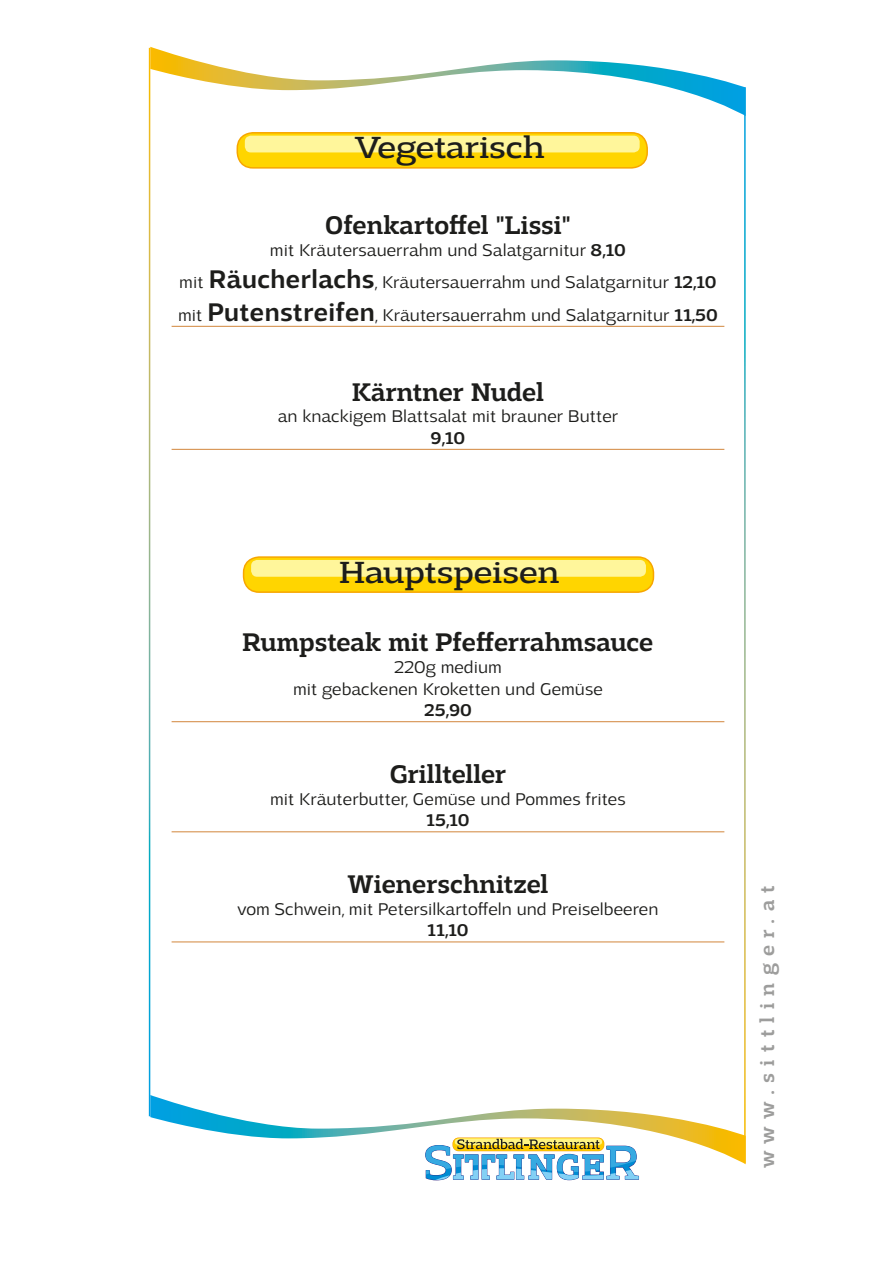
<style>
.page{position:relative;width:893px;height:1263px;background:#fff}
.page>*{position:absolute;margin:0;border:0;box-sizing:border-box;transform-origin:0 0}
.t1{font:32.4px "Adria Slab";color:#1d1d1b;scale:1.11 1}
.t2{font:500 27px "Adria Slab";color:#1d1d1b}
.t3{font:500 21px "Adria Slab";letter-spacing:.35em;color:#9d9d9c}
.t4{font:300 18px/32.4px "Adria Grotesk";color:#1d1d1b;text-align:center}
.t5{font:500 18px "Adria Slab";color:#1d1d1b}
.s1{font-family:"Adria Slab";font-weight:500}
.s2{font-weight:500;font-size:27px}
</style>
<div class="page">
<svg style="left:150px;top:1095px;width:596px;height:85px"></svg>
<svg style="left:150px;top:47px;width:594px;height:69px"></svg>
<hr style="left:744px;top:87px;width:2px;height:1076px;background:#fff">
<div style="left:237px;top:133px;width:410px;height:35px;background:#ffd500;border-radius:16px"></div>
<div style="left:237px;top:132px;width:411px;height:37px;border:2px solid #f7a600;border-radius:16px"></div>
<div style="left:245px;top:136px;width:395px;height:16px;background:#fff69b;border-radius:6px"></div>
<hr style="left:172px;top:326px;width:552px;height:1px;background:#d2863c">
<hr style="left:172px;top:449px;width:552px;height:1px;background:#d2863c">
<hr style="left:172px;top:721px;width:552px;height:1px;background:#d2863c">
<hr style="left:172px;top:831px;width:552px;height:1px;background:#d2863c">
<hr style="left:172px;top:941px;width:552px;height:1px;background:#d2863c">
<div style="left:244px;top:557px;width:409px;height:35px;background:#ffd500;border-radius:16px"></div>
<div style="left:243px;top:556px;width:411px;height:37px;border:2px solid #f7a600;border-radius:16px"></div>
<div style="left:251px;top:560px;width:395px;height:17px;background:#fff69b;border-radius:6px"></div>
<h1 class="t1" style="left:354px;top:129px;width:173px">Vegetarisch</h1>
<h2 class="t2" style="left:325px;top:210px;width:247px">Ofenkartoffel "Lissi"</h2>
<p class="t4" style="left:178px;top:234px;width:541px">mit Kräutersauerrahm und Salatgarnitur <span class="s1">8,10<br></span>mit <span class="s2">Räucherlachs</span>, Kräutersauerrahm und Salatgarnitur <span class="s1">12,10 </span>mit <span class="s2">Putenstreifen</span>, Kräutersauerrahm und Salatgarnitur <span class="s1">11,50</span></p>
<h2 class="t2" style="left:352px;top:376px;width:193px">Kärntner Nudel</h2>
<p class="t4" style="left:278px;top:400px;width:342px">an knackigem Blattsalat mit brauner Butter</p>
<p class="t5" style="left:431px;top:427px;width:36px">9,10</p>
<h1 class="t1" style="left:339px;top:553px;width:200px">Hauptspeisen</h1>
<h2 class="t2" style="left:242px;top:627px;width:412px">Rumpsteak mit Pfefferrahmsauce</h2>
<p class="t4" style="left:293px;top:656px;width:311px;line-height:21.6px">220g medium<br>mit gebackenen Kroketten und Gemüse</p>
<p class="t5" style="left:424px;top:700px;width:49px">25,90</p>
<h2 class="t2" style="left:390px;top:759px;width:118px">Grillteller</h2>
<p class="t4" style="left:270px;top:783px;width:357px">mit Kräuterbutter, Gemüse und Pommes frites</p>
<p class="t5" style="left:426px;top:810px;width:45px">15,10</p>
<h2 class="t2" style="left:348px;top:869px;width:202px">Wienerschnitzel</h2>
<p class="t4" style="left:237px;top:893px;width:423px">vom Schwein, mit Petersilkartoffeln und Preiselbeeren</p>
<p class="t5" style="left:427px;top:920px;width:43px">11,10</p>
<p class="t3" style="left:755px;top:1168px;width:284px;rotate:-90deg">www.sittlinger.at</p>
</div>
